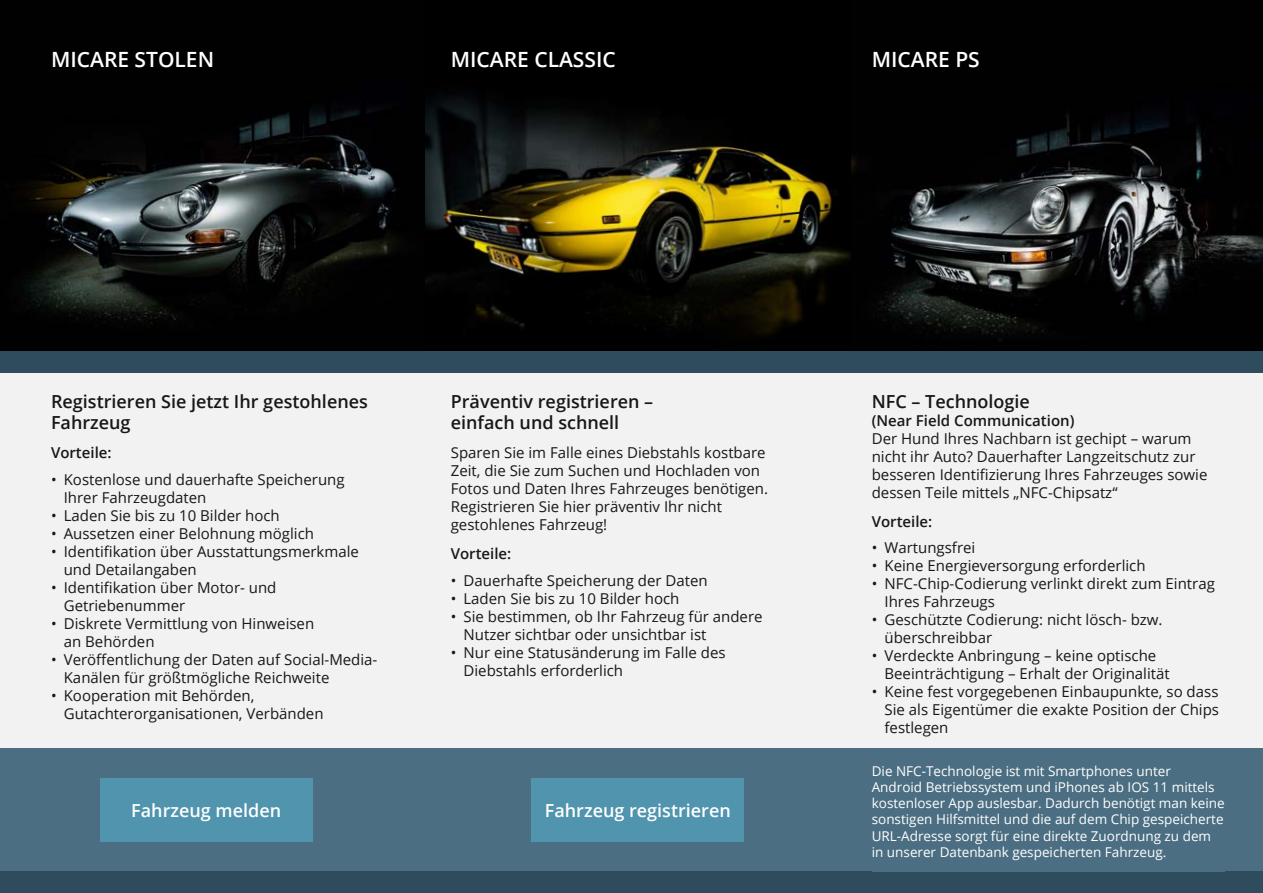
<style>
.page{position:relative;width:1263px;height:893px;background:#fff}
.page>*{position:absolute;margin:0;border:0;box-sizing:border-box;transform-origin:0 0}
.t1{font:600 21px "Open Sans";color:#fff}
.t2{font:600 18px/21.6px "Open Sans";color:#181716}
.t3{font:600 18px "Open Sans";color:#fff}
.t4{font:15px/18px "Open Sans";color:#181716}
.t5{font:600 15px "Open Sans";color:#181716}
.t6{font:13.5px/16.2px "Open Sans";color:#fff}
</style>
<div class="page">
<div style="left:0;top:373px;width:1263px;height:499px;background:#f2f2f2"></div>
<div style="left:0;top:748px;width:1263px;height:124px;background:#4b6e82"></div>
<img style="left:850px;top:0;width:413px;height:351px">
<img style="left:0;top:0;width:425px;height:351px">
<div style="left:0;top:872px;width:1263px;height:21px;background:#2e4c5d"></div>
<img style="left:425px;top:0;width:425px;height:351px">
<div style="left:100px;top:778px;width:213px;height:64px;background:#5094ae"></div>
<div style="left:531px;top:778px;width:213px;height:64px;background:#5094ae"></div>
<div style="left:0;top:351px;width:1263px;height:22px;background:#2e4c5d"></div>
<h1 class="t1" style="left:51px;top:45px;width:165px">MICARE STOLEN</h1>
<h1 class="t1" style="left:451px;top:45px;width:166px">MICARE CLASSIC</h1>
<h1 class="t1" style="left:872px;top:45px;width:110px">MICARE PS</h1>
<p class="t2" style="left:51px;top:390px;width:318px">Registrieren Sie jetzt Ihr gestohlenes<br>Fahrzeug</p>
<p class="t5" style="left:51px;top:442px;width:62px">Vorteile:</p>
<p class="t4" style="left:64px;top:470px;width:282px;text-indent:-13px">• Kostenlose und dauerhafte Speicherung<br>Ihrer Fahrzeugdaten</p>
<p class="t4" style="left:51px;top:506px;width:230px">• Laden Sie bis zu 10 Bilder hoch</p>
<p class="t4" style="left:51px;top:524px;width:264px">• Aussetzen einer Belohnung möglich</p>
<p class="t4" style="left:64px;top:542px;width:297px;text-indent:-13px">• Identifikation über Ausstattungsmerkmale und Detailangaben</p>
<p class="t4" style="left:64px;top:578px;width:214px;text-indent:-13px">• Identifikation über Motor- und<br>Getriebenummer</p>
<p class="t4" style="left:64px;top:614px;width:252px;text-indent:-13px">• Diskrete Vermittlung von Hinweisen an Behörden</p>
<p class="t4" style="left:64px;top:650px;width:315px;text-indent:-13px">• Veröffentlichung der Daten auf Social-Media-<br>Kanälen für größtmögliche Reichweite</p>
<p class="t4" style="left:64px;top:686px;width:261px;text-indent:-13px">• Kooperation mit Behörden,<br>Gutachterorganisationen, Verbänden</p>
<p class="t2" style="left:451px;top:390px;width:204px">Präventiv registrieren – einfach und schnell</p>
<p class="t4" style="left:451px;top:443px;width:319px">Sparen Sie im Falle eines Diebstahls kostbare Zeit, die Sie zum Suchen und Hochladen von Fotos und Daten Ihres Fahrzeuges benötigen.<br>Registrieren Sie hier präventiv Ihr nicht gestohlenes Fahrzeug!</p>
<p class="t5" style="left:451px;top:543px;width:62px">Vorteile:</p>
<p class="t4" style="left:451px;top:571px;width:258px">• Dauerhafte Speicherung der Daten</p>
<p class="t4" style="left:451px;top:589px;width:230px">• Laden Sie bis zu 10 Bilder hoch</p>
<p class="t4" style="left:463px;top:607px;width:301px;text-indent:-13px">• Sie bestimmen, ob Ihr Fahrzeug für andere<br>Nutzer sichtbar oder unsichtbar ist</p>
<p class="t4" style="left:463px;top:643px;width:264px;text-indent:-13px">• Nur eine Statusänderung im Falle des<br>Diebstahls erforderlich</p>
<p class="t3" style="left:131px;top:798px;width:151px">Fahrzeug melden</p>
<p class="t3" style="left:545px;top:798px;width:187px">Fahrzeug registrieren</p>
<p class="t2" style="left:872px;top:390px;width:160px">NFC – Technologie</p>
<p class="t5" style="left:872px;top:410px;width:204px">(Near Field Communication)</p>
<p class="t4" style="left:872px;top:429px;width:337px">Der Hund Ihres Nachbarn ist gechipt – warum nicht ihr Auto? Dauerhafter Langzeitschutz zur besseren Identifizierung Ihres Fahrzeuges sowie dessen Teile mittels „NFC-Chipsatz“</p>
<p class="t5" style="left:872px;top:511px;width:62px">Vorteile:</p>
<p class="t4" style="left:872px;top:538px;width:105px">• Wartungsfrei</p>
<p class="t4" style="left:872px;top:556px;width:275px">• Keine Energieversorgung erforderlich</p>
<p class="t4" style="left:884px;top:574px;width:332px;text-indent:-13px">• NFC-Chip-Codierung verlinkt direkt zum Eintrag<br>Ihres Fahrzeugs</p>
<p class="t4" style="left:884px;top:610px;width:280px;text-indent:-13px">• Geschützte Codierung: nicht lösch- bzw. überschreibbar</p>
<p class="t4" style="left:884px;top:646px;width:287px;text-indent:-13px">• Verdeckte Anbringung – keine optische<br>Beeinträchtigung – Erhalt der Originalität</p>
<p class="t4" style="left:884px;top:682px;width:336px;text-align:justify;text-indent:-13px">• Keine fest vorgegebenen Einbaupunkte, so dass Sie als Eigentümer die exakte Position der Chips festlegen</p>
<p class="t6" style="left:872px;top:762px;width:354px">Die NFC-Technologie ist mit Smartphones unter Android Betriebssystem und iPhones ab IOS 11 mittels kostenloser App auslesbar. Dadurch benötigt man keine sonstigen Hilfsmittel und die auf dem Chip gespeicherte URL-Adresse sorgt für eine direkte Zuordnung zu dem in unserer Datenbank gespeicherten Fahrzeug.</p>
</div>
